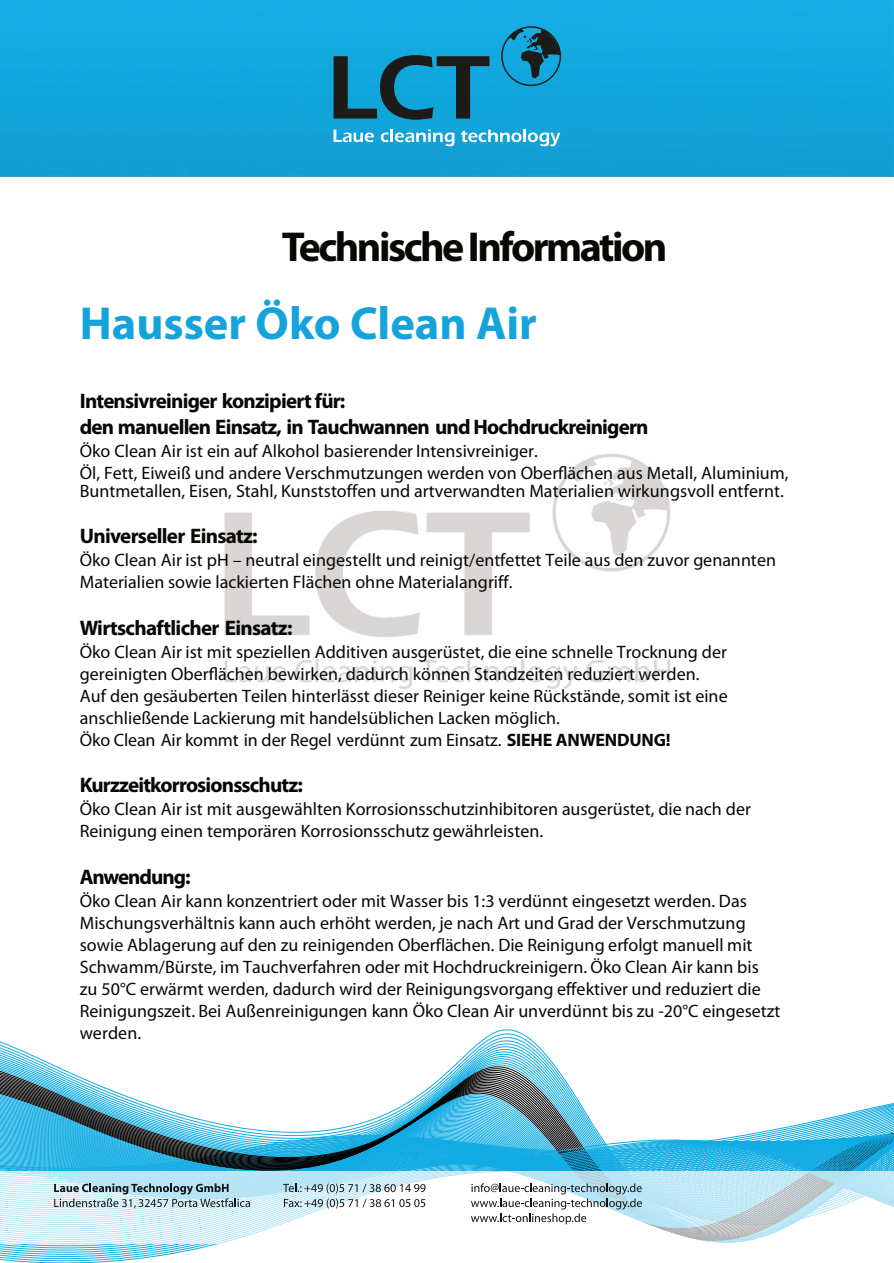
<style>
.page{position:relative;width:894px;height:1263px;background:#fff}
.page>*{position:absolute;margin:0;border:0;box-sizing:border-box;transform-origin:0 0}
.t1{font:700 46.5px "Myriad Pro";color:#14a4db}
.t2{font:700 42px "Myriad Pro";letter-spacing:-.06em;color:#080704}
.t3{font:700 21px/25.8px "Myriad Pro";letter-spacing:-.04em;color:#080704}
.t4{font:18px/21.9px "Myriad Pro";color:#080704}
.s1{font-weight:700}
</style>
<div class="page">
<svg style="left:0;top:1069px;width:559px;height:189px"></svg>
<svg style="left:0;top:1071px;width:560px;height:183px"></svg>
<svg style="left:0;top:1109px;width:893px;height:3px"></svg>
<svg style="left:0;top:1112px;width:893px;height:59px"></svg>
<svg style="left:0;top:1171px;width:893px;height:72px"></svg>
<svg style="left:283px;top:1183px;width:142px;height:10px"></svg>
<svg style="left:54px;top:1183px;width:196px;height:25px;background:#a0bbc4"></svg>
<svg style="left:284px;top:1199px;width:141px;height:9px"></svg>
<svg style="left:471px;top:1183px;width:170px;height:41px"></svg>
<img style="left:1px;top:0;width:892px;height:176px">
<svg style="left:333px;top:130px;width:41px;height:12px"></svg>
<svg style="left:381px;top:130px;width:73px;height:16px"></svg>
<svg style="left:461px;top:130px;width:99px;height:16px"></svg>
<svg style="left:333px;top:55px;width:156px;height:65px;background:#157191"></svg>
<div style="left:501px;top:26px;width:60px;height:60px;border:1px solid #1d1b18;border-radius:50%"></div>
<svg style="left:507px;top:29px;width:53px;height:50px;background:#167496"></svg>
<img style="left:224px;top:454px;width:446px;height:235px">
<h2 class="t2" style="left:281px;top:229px;width:387px">TechnischeInformation</h2>
<h1 class="t1" style="left:80px;top:304px;width:458px">Hausser Öko Clean Air</h1>
<p class="t3" style="left:80px;top:390px;width:570px">Intensivreiniger konzipiert für:<br>den manuellen Einsatz, in Tauchwannen und Hochdruckreinigern</p>
<p class="t4" style="left:80px;top:441px;width:710px">Öko Clean Air ist ein auf Alkohol basierender Intensivreiniger.<br>Öl, Fett, Eiweiß und andere Verschmutzungen werden von Oberflächen aus Metall, Aluminium,</p>
<p class="t4" style="left:80px;top:481px;width:705px">Buntmetallen, Eisen, Stahl, Kunststoffen und artverwandten Materialien wirkungsvoll entfernt.</p>
<p class="t3" style="left:80px;top:525px;width:179px">Universeller Einsatz:</p>
<p class="t4" style="left:80px;top:551px;width:697px">Öko Clean Air ist pH – neutral eingestellt und reinigt/entfettet Teile aus den zuvor genannten<br>Materialien sowie lackierten Flächen ohne Materialangriff.</p>
<p class="t3" style="left:80px;top:617px;width:214px">Wirtschaftlicher Einsatz:</p>
<p class="t4" style="left:80px;top:642px;width:649px">Öko Clean Air ist mit speziellen Additiven ausgerüstet, die eine schnelle Trocknung der gereinigten Oberflächen bewirken, dadurch können Standzeiten reduziert werden.<br>Auf den gesäuberten Teilen hinterlässt dieser Reiniger keine Rückstände, somit ist eine anschließende Lackierung mit handelsüblichen Lacken möglich.<br>Öko Clean Air kommt in der Regel verdünnt zum Einsatz. <span class="s1">SIEHE ANWENDUNG!</span></p>
<p class="t3" style="left:80px;top:774px;width:224px">Kurzzeitkorrosionsschutz:</p>
<p class="t4" style="left:80px;top:800px;width:672px">Öko Clean Air ist mit ausgewählten Korrosionsschutzinhibitoren ausgerüstet, die nach der<br>Reinigung einen temporären Korrosionsschutz gewährleisten.</p>
<p class="t3" style="left:80px;top:866px;width:112px">Anwendung:</p>
<p class="t4" style="left:80px;top:891px;width:701px">Öko Clean Air kann konzentriert oder mit Wasser bis 1:3 verdünnt eingesetzt werden. Das Mischungsverhältnis kann auch erhöht werden, je nach Art und Grad der Verschmutzung sowie Ablagerung auf den zu reinigenden Oberflächen. Die Reinigung erfolgt manuell mit Schwamm/Bürste, im Tauchverfahren oder mit Hochdruckreinigern. Öko Clean Air kann bis zu 50°C erwärmt werden, dadurch wird der Reinigungsvorgang effektiver und reduziert die Reinigungszeit. Bei Außenreinigungen kann Öko Clean Air unverdünnt bis zu -20°C eingesetzt werden.</p>
</div>
